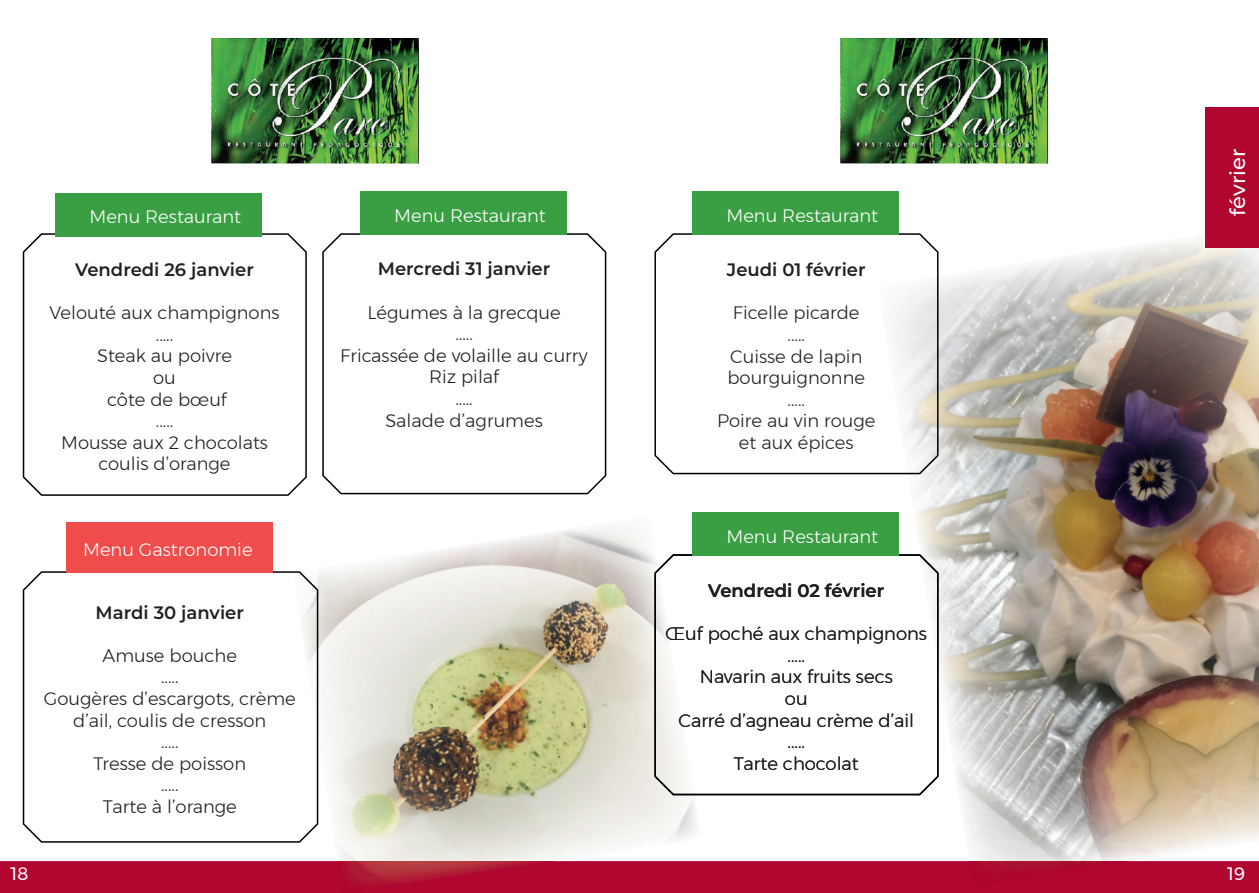
<style>
.page{position:relative;width:1259px;height:893px;background:#fff}
.page>*{position:absolute;margin:0;border:0;box-sizing:border-box;transform-origin:0 0}
.t1{font:500 21px "Montserrat";color:#fff}
.t2{font:300 18px/21.6px "Montserrat";color:#231f20;text-align:center}
.t3{font:600 18px "Montserrat";color:#231f20}
.t4{font:300 18px "Montserrat";color:#fff}
.t5{font:18px "Montserrat";color:#fff}
</style>
<div class="page">
<div style="left:0;top:861px;width:1259px;height:32px;background:#b00630"></div>
<img style="left:211px;top:38px;width:207px;height:125px">
<img style="left:841px;top:38px;width:206px;height:125px">
<img style="left:914px;top:238px;width:297px;height:282px">
<img style="left:1211px;top:248px;width:48px;height:235px">
<img style="left:917px;top:483px;width:342px;height:267px">
<img style="left:957px;top:738px;width:302px;height:123px">
<img style="left:968px;top:861px;width:166px;height:26px">
<div style="left:1205px;top:107px;width:54px;height:141px;background:#b00630"></div>
<img style="left:319px;top:550px;width:126px;height:90px">
<img style="left:445px;top:529px;width:154px;height:111px">
<img style="left:599px;top:528px;width:55px;height:264px">
<img style="left:319px;top:640px;width:141px;height:92px">
<img style="left:460px;top:616px;width:168px;height:116px">
<img style="left:328px;top:732px;width:147px;height:68px">
<img style="left:475px;top:708px;width:168px;height:92px">
<img style="left:336px;top:800px;width:307px;height:61px">
<img style="left:643px;top:792px;width:53px;height:48px">
<img style="left:338px;top:861px;width:220px;height:32px">
<svg style="left:22px;top:232px;width:285px;height:264px"></svg>
<div style="left:56px;top:193px;width:206px;height:43px;background:#399f42"></div>
<svg style="left:322px;top:233px;width:285px;height:262px"></svg>
<div style="left:360px;top:191px;width:207px;height:44px;background:#399f42"></div>
<svg style="left:22px;top:571px;width:297px;height:272px"></svg>
<svg style="left:654px;top:233px;width:285px;height:242px"></svg>
<svg style="left:654px;top:553px;width:285px;height:243px"></svg>
<div style="left:692px;top:191px;width:207px;height:44px;background:#399f42"></div>
<div style="left:692px;top:512px;width:207px;height:44px;background:#399f42"></div>
<div style="left:66px;top:522px;width:207px;height:51px;background:#ef4d4b"></div>
<p class="t4" style="left:89px;top:203px;width:153px">Menu Restaurant</p>
<p class="t3" style="left:75px;top:257px;width:180px">Vendredi 26 janvier</p>
<p class="t2" style="left:50px;top:302px;width:231px">Velouté aux champignons .....<br>Steak au poivre<br>ou<br>côte de bœuf<br>.....<br>Mousse aux 2 chocolats coulis d’orange</p>
<p class="t4" style="left:83px;top:536px;width:171px">Menu Gastronomie</p>
<p class="t3" style="left:96px;top:599px;width:150px">Mardi 30 janvier</p>
<p class="t2" style="left:44px;top:644px;width:253px">Amuse bouche<br>.....<br>Gougères d’escargots, crème d’ail, coulis de cresson<br>.....<br>Tresse de poisson<br>.....<br>Tarte à l’orange</p>
<p class="t4" style="left:394px;top:202px;width:153px">Menu Restaurant</p>
<p class="t3" style="left:378px;top:256px;width:174px">Mercredi 31 janvier</p>
<p class="t2" style="left:340px;top:301px;width:249px">Légumes à la grecque<br>.....<br>Fricassée de volaille au curry<br>Riz pilaf<br>.....<br>Salade d’agrumes</p>
<p class="t4" style="left:726px;top:202px;width:153px">Menu Restaurant</p>
<p class="t3" style="left:727px;top:257px;width:140px">Jeudi 01 février</p>
<p class="t2" style="left:717px;top:302px;width:160px">Ficelle picarde<br>.....<br>Cuisse de lapin bourguignonne .....<br>Poire au vin rouge et aux épices</p>
<p class="t4" style="left:726px;top:523px;width:153px">Menu Restaurant</p>
<p class="t3" style="left:708px;top:578px;width:178px">Vendredi 02 février</p>
<p class="t2" style="left:665px;top:623px;width:263px">Œuf poché aux champignons .....<br>Navarin aux fruits secs<br>ou<br>Carré d’agneau crème d’ail<br>.....<br>Tarte chocolat</p>
<p class="t1" style="left:1223px;top:216px;width:69px;rotate:-90deg">février</p>
<p class="t5" style="left:11px;top:859px;width:20px">18</p>
<p class="t5" style="left:1227px;top:859px;width:20px">19</p>
</div>
